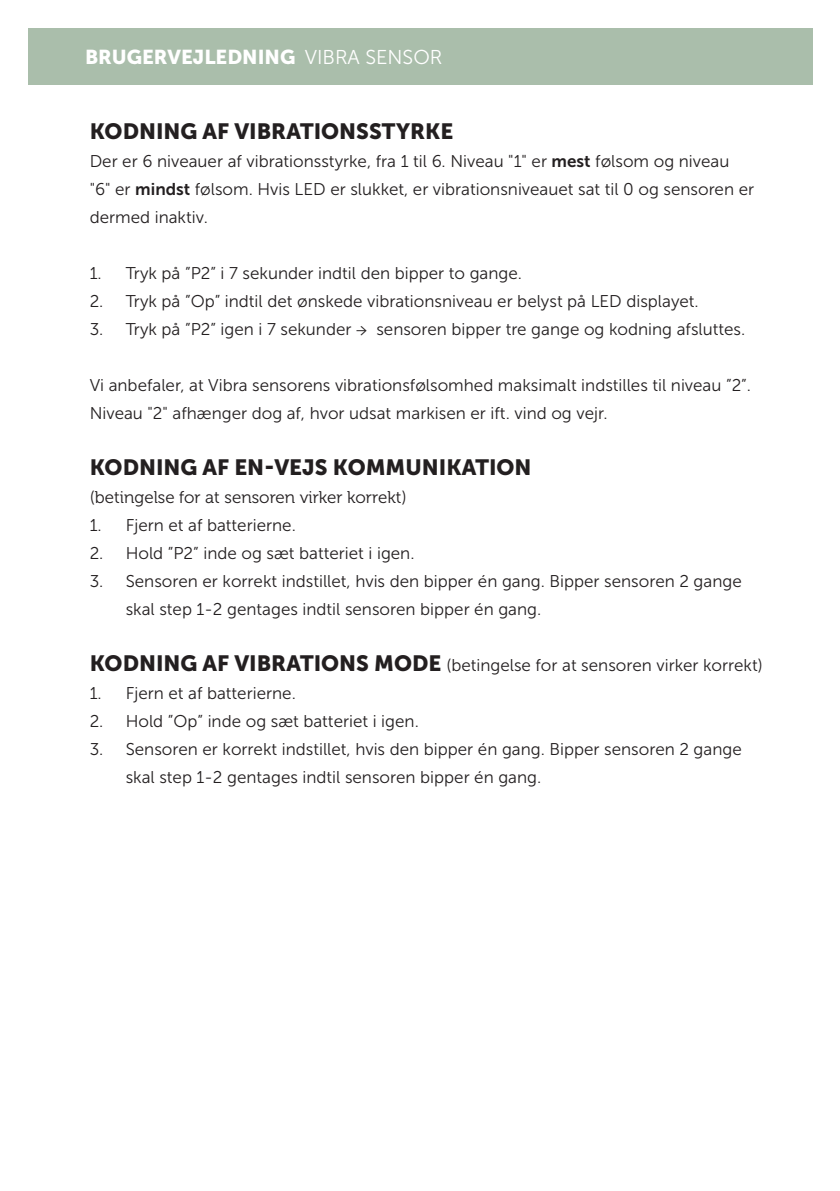
<style>
.page{position:relative;width:840px;height:1191px;background:#fff}
.page>*{position:absolute;margin:0;border:0;box-sizing:border-box;transform-origin:0 0}
.t1{font:22px "Museo Sans 900";color:#231f20}
.t2{font:20px "Museo Sans 900";color:#fff}
.t3{font:17px/28px "Museo Sans 300";color:#231f20}
.t4{font:17px "Museo 300";color:#231f20}
.s1{font-family:"Museo Sans 300"}
.s2{font-family:"Museo Sans 700"}
.s3{font-family:"Minion Pro"}
.s4{font-family:"Museo Sans 900";font-size:22px}
</style>
<div class="page">
<div style="left:28px;top:28px;width:784px;height:57px;background:#aabeab"></div>
<p class="t2" style="left:85px;top:46px;width:358px">BRUGERVEJLEDNING <span class="s1">VIBRA SENSOR</span></p>
<p class="t1" style="left:90px;top:119px;width:365px">KODNING AF VIBRATIONSSTYRKE</p>
<p class="t3" style="left:90px;top:147px;width:665px">Der er 6 niveauer af vibrationsstyrke, fra 1 til 6. Niveau "1" er <span class="s2">mest</span> følsom og niveau "6" er <span class="s2">mindst</span> følsom. Hvis LED er slukket, er vibrationsniveauet sat til 0 og sensoren er dermed inaktiv.</p>
<p class="t3" style="left:90px;top:259px;width:433px">1. Tryk på ”P2” i 7 sekunder indtil den bipper to gange.</p>
<p class="t3" style="left:90px;top:287px;width:610px">2. Tryk på ”Op” indtil det ønskede vibrationsniveau er belyst på LED displayet.</p>
<p class="t3" style="left:90px;top:315px;width:656px">3. Tryk på ”P2” igen i 7 sekunder <span class="s3">→</span> sensoren bipper tre gange og kodning afsluttes.</p>
<p class="t3" style="left:90px;top:371px;width:662px">Vi anbefaler, at Vibra sensorens vibrationsfølsomhed maksimalt indstilles til niveau ”2”.<br>Niveau "2" afhænger dog af, hvor udsat markisen er ift. vind og vejr.</p>
<p class="t1" style="left:90px;top:455px;width:443px">KODNING AF EN-VEJS KOMMUNIKATION</p>
<p class="t4" style="left:90px;top:488px;width:318px">(betingelse for at sensoren virker korrekt)</p>
<p class="t3" style="left:90px;top:511px;width:207px">1. Fjern et af batterierne.</p>
<p class="t3" style="left:90px;top:539px;width:326px">2. Hold ”P2” inde og sæt batteriet i igen.</p>
<p class="t3" style="left:126px;top:567px;width:617px;text-indent:-36px">3. Sensoren er korrekt indstillet, hvis den bipper én gang. Bipper sensoren 2 gange skal step 1-2 gentages indtil sensoren bipper én gang.</p>
<p class="t3" style="left:90px;top:651px;width:674px"><span class="s4">KODNING AF VIBRATIONS MODE</span> (betingelse for at sensoren virker korrekt)</p>
<p class="t3" style="left:90px;top:679px;width:207px">1. Fjern et af batterierne.</p>
<p class="t3" style="left:90px;top:707px;width:330px">2. Hold ”Op” inde og sæt batteriet i igen.</p>
<p class="t3" style="left:126px;top:735px;width:617px;text-indent:-36px">3. Sensoren er korrekt indstillet, hvis den bipper én gang. Bipper sensoren 2 gange skal step 1-2 gentages indtil sensoren bipper én gang.</p>
</div>
